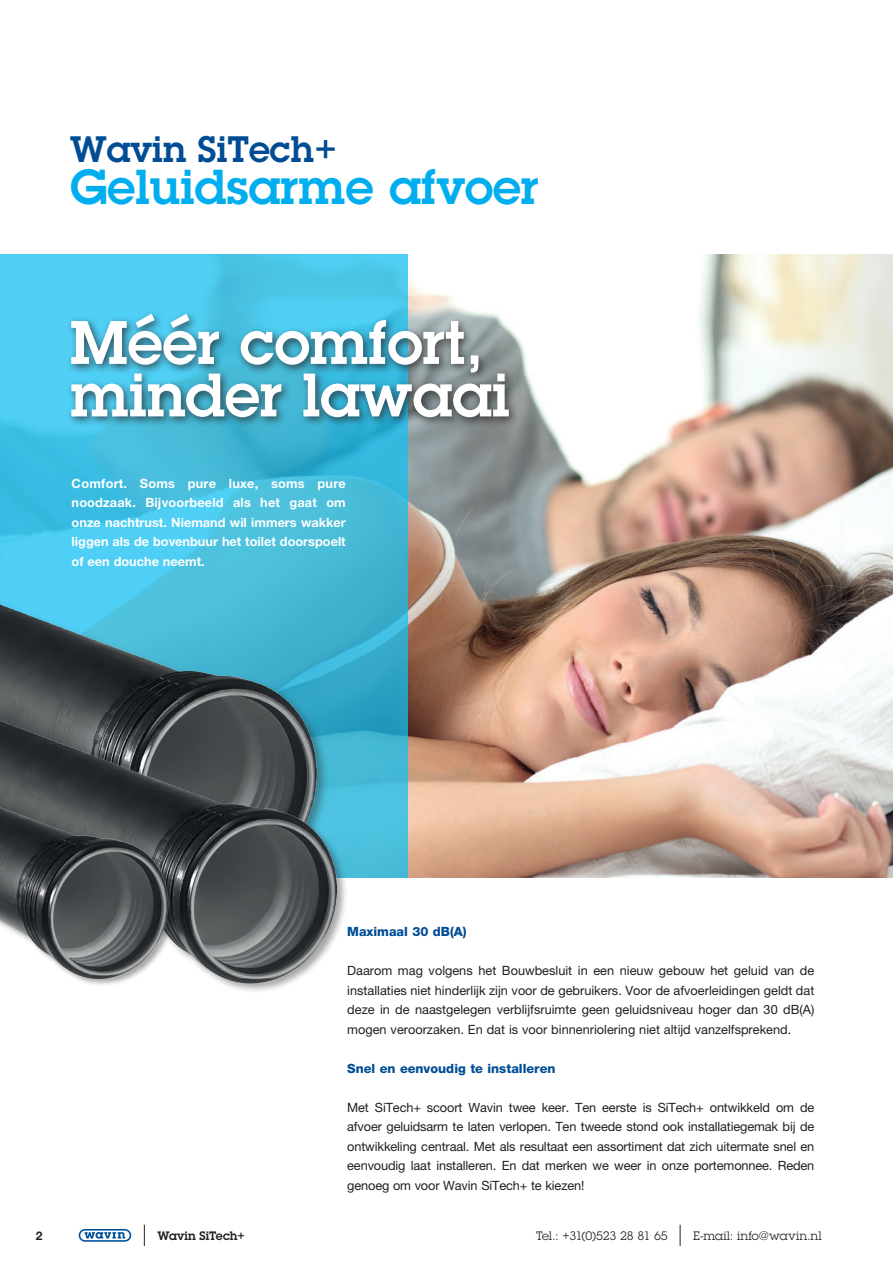
<style>
.page{position:relative;width:893px;height:1263px;background:#fff}
.page>*{position:absolute;margin:0;border:0;box-sizing:border-box;transform-origin:0 0}
.Normaal{font:600 60px "Lubalin Graph Std";color:#fff}
.Normaal-2{font:600 48px "Lubalin Graph Std";color:#00aeef}
.Normaal-3{font:600 36px "Lubalin Graph Std";color:#014d95}
.kopjes{font:12.75px/19.5px "Helvetica Neue";letter-spacing:-.005em;color:#231f20;text-align:justify}
.kopjes-2{font:700 12.75px/19.5px "Helvetica Neue";color:#fff;text-align:justify}
.kopjes-3{font:800 12.75px "Helvetica Neue";color:#014d95}
.t1{font:12px "Lubalin Graph Std";letter-spacing:-.025em;color:#231f20}
.t2{font:12px "Lubalin Graph Std";letter-spacing:.015em;color:#231f20}
.t3{font:600 12px "Lubalin Graph Std";letter-spacing:.005em;color:#231f20}
.t4{font:700 12px "Helvetica Neue";color:#231f20}
</style>
<div class="page">
<img style="left:408px;top:254px;width:485px;height:624px">
<svg style="left:0;top:254px;width:408px;height:624px;background:#44bfe1"></svg>
<div style="left:67px;top:310px;width:453px;height:118px;background:#231f20;opacity:.75"></div>
<div style="left:79px;top:1229px;width:52px;height:13px;border:2px solid #01529b;border-radius:6px"></div>
<svg style="left:85px;top:1232px;width:40px;height:7px"></svg>
<svg style="left:144px;top:1225px;width:1px;height:21px"></svg>
<svg style="left:680px;top:1225px;width:1px;height:21px"></svg>
<img style="left:0;top:465px;width:353px;height:168px">
<img style="left:0;top:633px;width:368px;height:358px">
<img style="left:0;top:698px;width:193px;height:293px">
<p class="Normaal-3" style="left:70px;top:125px;width:269px">Wavin SiTech+</p>
<p class="Normaal-2" style="left:70px;top:155px;width:470px">Geluidsarme afvoer</p>
<p class="Normaal" style="left:70px;top:303px;width:415px">Méér comfort,</p>
<p class="Normaal" style="left:70px;top:355px;width:441px">minder lawaai</p>
<p class="kopjes-2" style="left:72px;top:473px;width:276px">Comfort. Soms pure luxe, soms pure noodzaak. Bijvoorbeeld als het gaat om onze nachtrust. Niemand wil immers wakker liggen als de bovenbuur het toilet doorspoelt of een douche neemt.</p>
<p class="kopjes-3" style="left:347px;top:924px;width:121px">Maximaal 30 dB(A)</p>
<p class="kopjes" style="left:347px;top:961px;width:469px">Daarom mag volgens het Bouwbesluit in een nieuw gebouw het geluid van de installaties niet hinderlijk zijn voor de gebruikers. Voor de afvoerleidingen geldt dat deze in de naastgelegen verblijfsruimte geen geluidsniveau hoger dan 30 dB(A) mogen veroorzaken. En dat is voor binnenriolering niet altijd vanzelfsprekend.</p>
<p class="kopjes-3" style="left:347px;top:1060px;width:210px">Snel en eenvoudig te installeren</p>
<p class="kopjes" style="left:347px;top:1097px;width:469px">Met SiTech+ scoort Wavin twee keer. Ten eerste is SiTech+ ontwikkeld om de afvoer geluidsarm te laten verlopen. Ten tweede stond ook installatiegemak bij de ontwikkeling centraal. Met als resultaat een assortiment dat zich uitermate snel en eenvoudig laat installeren. En dat merken we weer in onze portemonnee. Reden genoeg om voor Wavin SiTech+ te kiezen!</p>
<p class="t4" style="left:36px;top:1228px;width:8px">2</p>
<p class="t3" style="left:157px;top:1227px;width:89px">Wavin SiTech+</p>
<p class="t1" style="left:536px;top:1228px;width:133px">Tel.: +31(0)523 28 81 65</p>
<p class="t2" style="left:693px;top:1228px;width:130px">E-mail: info@wavin.nl</p>
</div>
